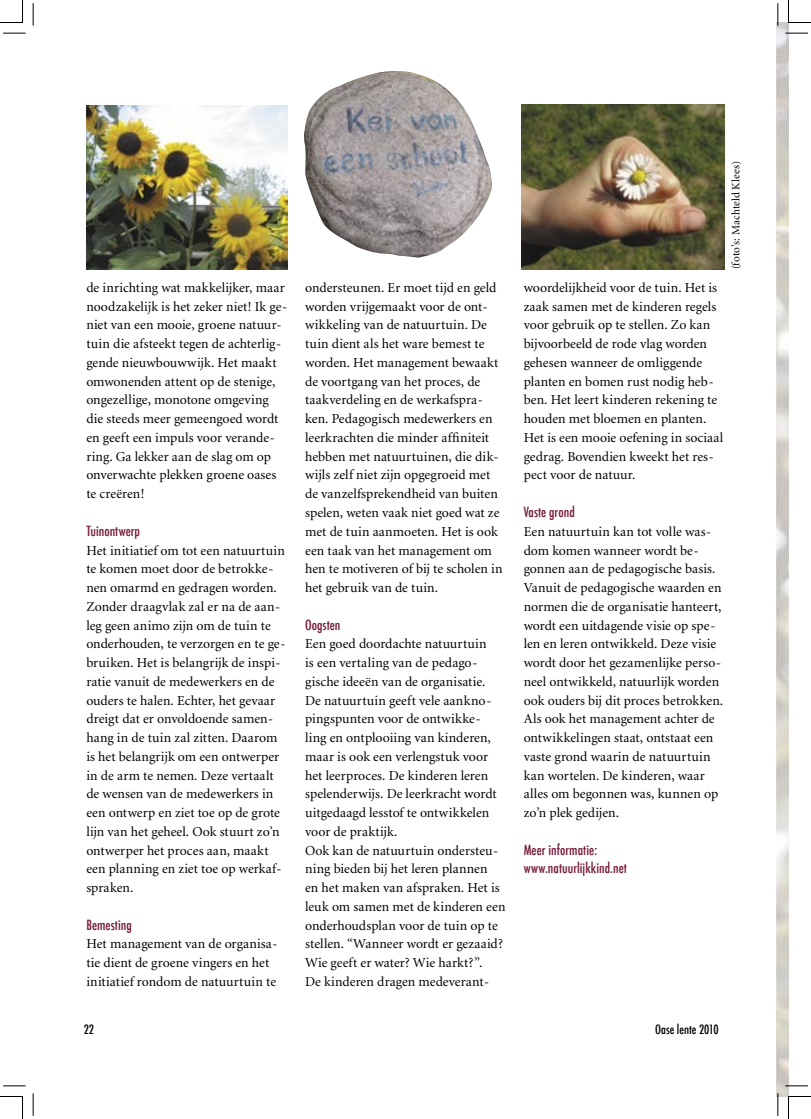
<style>
.page{position:relative;width:811px;height:1119px;background:#fff}
.page>*{position:absolute;margin:0;border:0;box-sizing:border-box;transform-origin:0 0}
.t1{font:13.75px/18.8px "Minion";letter-spacing:.005em;color:#000}
.t2{font:500 condensed 13.75px/18.8px "Futura";letter-spacing:.005em;color:#721838}
.t3{font:500 condensed 12.5px "Futura";color:#000}
.t4{font:11.25px "Minion";letter-spacing:.01em;color:#000}
</style>
<div class="page">
<img style="left:776px;top:23px;width:12px;height:1073px">
<img style="left:304px;top:71px;width:188px;height:187px">
<img style="left:86px;top:105px;width:201px;height:164px">
<img style="left:522px;top:104px;width:202px;height:165px">
<svg style="left:33px;top:3px;width:1px;height:23px"></svg>
<svg style="left:3px;top:33px;width:23px;height:1px"></svg>
<svg style="left:777px;top:3px;width:1px;height:23px"></svg>
<svg style="left:785px;top:33px;width:22px;height:1px"></svg>
<svg style="left:33px;top:1093px;width:1px;height:22px"></svg>
<svg style="left:3px;top:1085px;width:23px;height:1px"></svg>
<svg style="left:777px;top:1093px;width:1px;height:22px"></svg>
<svg style="left:785px;top:1085px;width:22px;height:1px"></svg>
<svg style="left:0;top:0;width:23px;height:23px"></svg>
<svg style="left:788px;top:0;width:22px;height:23px"></svg>
<svg style="left:0;top:1096px;width:23px;height:23px"></svg>
<svg style="left:788px;top:1096px;width:22px;height:23px"></svg>
<p class="t1" style="left:86px;top:279px;width:202px">de inrichting wat makkelijker, maar noodzakelijk is het zeker niet! Ik ge&shy;niet van een mooie, groene natuur&shy;tuin die afsteekt tegen de achterlig&shy;gende nieuwbouwwijk. Het maakt omwonenden attent op de stenige, ongezellige, monotone omgeving die steeds meer gemeengoed wordt en geeft een impuls voor verande&shy;ring. Ga lekker aan de slag om op onverwachte plekken groene oases te creëren!</p>
<p class="t2" style="left:86px;top:521px;width:55px">Tuinontwerp</p>
<p class="t1" style="left:86px;top:541px;width:200px">Het initiatief om tot een natuurtuin te komen moet door de betrokke&shy;nen omarmd en gedragen worden.<br>Zonder draagvlak zal er na de aan&shy;leg geen animo zijn om de tuin te onderhouden, te verzorgen en te ge&shy;bruiken. Het is belangrijk de inspi&shy;ratie vanuit de medewerkers en de ouders te halen. Echter, het gevaar dreigt dat er onvoldoende samen&shy;hang in de tuin zal zitten. Daarom is het belangrijk om een ontwerper in de arm te nemen. Deze vertaalt de wensen van de medewerkers in een ontwerp en ziet toe op de grote lijn van het geheel. Ook stuurt zo’n ontwerper het proces aan, maakt een planning en ziet toe op werkaf&shy;spraken.</p>
<p class="t2" style="left:86px;top:915px;width:47px">Bemesting</p>
<p class="t1" style="left:86px;top:935px;width:193px">Het management van de organisa&shy;tie dient de groene vingers en het initiatief rondom de natuurtuin te</p>
<p class="t1" style="left:305px;top:279px;width:199px">ondersteunen. Er moet tijd en geld worden vrijgemaakt voor de ont&shy;wikkeling van de natuurtuin. De tuin dient als het ware bemest te worden. Het management bewaakt de voortgang van het proces, de taakverdeling en de werkafspra&shy;ken. Pedagogisch medewerkers en leerkrachten die minder affiniteit hebben met natuurtuinen, die dik&shy;wijls zelf niet zijn opgegroeid met de vanzelfsprekendheid van buiten spelen, weten vaak niet goed wat ze met de tuin aanmoeten. Het is ook een taak van het management om hen te motiveren of bij te scholen in het gebruik van de tuin.</p>
<p class="t2" style="left:305px;top:615px;width:37px">Oogsten</p>
<p class="t1" style="left:305px;top:635px;width:202px">Een goed doordachte natuurtuin<br>is een vertaling van de pedago&shy;gische ideeën van de organisatie.<br>De natuurtuin geeft vele aankno&shy;pingspunten voor de ontwikke&shy;ling en ontplooiing van kinderen, maar is ook een verlengstuk voor het leerproces. De kinderen leren spelenderwijs. De leerkracht wordt uitgedaagd lesstof te ontwikkelen voor de praktijk.<br>Ook kan de natuurtuin ondersteu&shy;ning bieden bij het leren plannen<br>en het maken van afspraken. Het is leuk om samen met de kinderen een onderhoudsplan voor de tuin op te stellen. “Wanneer wordt er gezaaid?<br>Wie geeft er water? Wie harkt?”.<br>De kinderen dragen medeverant-</p>
<p class="t1" style="left:523px;top:279px;width:201px">woordelijkheid voor de tuin. Het is zaak samen met de kinderen regels voor gebruik op te stellen. Zo kan bijvoorbeeld de rode vlag worden gehesen wanneer de omliggende planten en bomen rust nodig heb&shy;ben. Het leert kinderen rekening te houden met bloemen en planten.<br>Het is een mooie oefening in sociaal gedrag. Bovendien kweekt het res&shy;pect voor de natuur.</p>
<p class="t2" style="left:523px;top:502px;width:53px">Vaste grond</p>
<p class="t1" style="left:523px;top:522px;width:201px">Een natuurtuin kan tot volle was&shy;dom komen wanneer wordt be&shy;gonnen aan de pedagogische basis.<br>Vanuit de pedagogische waarden en normen die de organisatie hanteert, wordt een uitdagende visie op spe&shy;len en leren ontwikkeld. Deze visie wordt door het gezamenlijke perso&shy;neel ontwikkeld, natuurlijk worden ook ouders bij dit proces betrokken.<br>Als ook het management achter de ontwikkelingen staat, ontstaat een vaste grond waarin de natuurtuin kan wortelen. De kinderen, waar alles om begonnen was, kunnen op zo’n plek gedijen.</p>
<p class="t2" style="left:523px;top:840px;width:105px">Meer informatie: www.natuurlijkkind.net</p>
<p class="t4" style="left:730px;top:269px;width:110px;rotate:-90deg">(foto’s: Machteld Klees)</p>
<p class="t3" style="left:84px;top:1021px;width:12px">22</p>
<p class="t3" style="left:655px;top:1021px;width:65px">Oase lente 2010</p>
</div>
